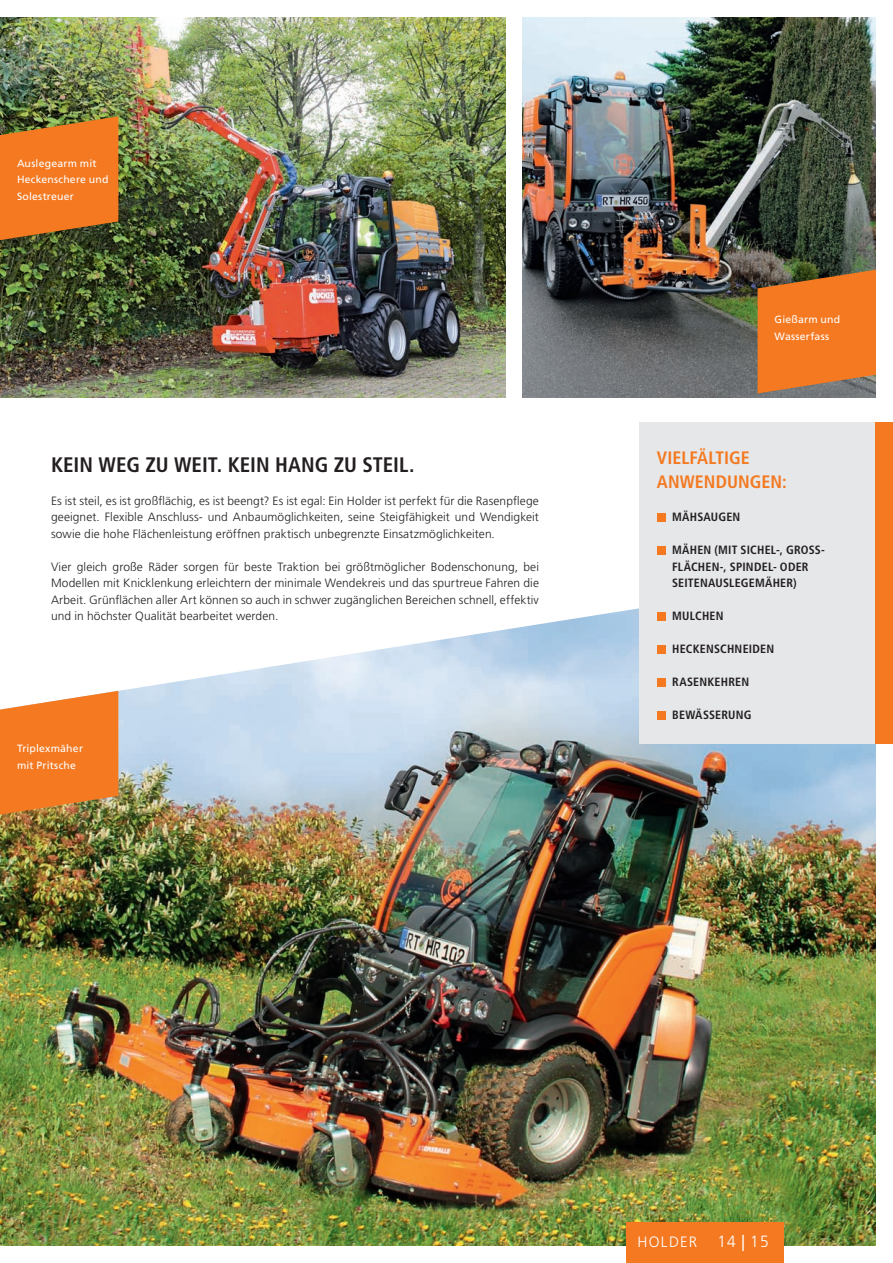
<style>
.page{position:relative;width:893px;height:1263px;background:#fff}
.page>*{position:absolute;margin:0;border:0;box-sizing:border-box;transform-origin:0 0}
.t1{font:700 condensed 21px "Frutiger LT Std";color:#231f20}
.t2{font:700 condensed 18px/24.8px "Frutiger LT Std";color:#f47921}
.t3{font:300 15px "Frutiger LT Std";letter-spacing:.09em;color:#fff}
.t4{font:300 12px/16.5px "Frutiger LT Std";letter-spacing:.005em;color:#231f20;text-align:justify}
.t5{font:700 condensed 12px/16.5px "Frutiger LT Std";letter-spacing:.015em;color:#231f20}
.t6{font:10.5px/16.5px "Frutiger LT Std";letter-spacing:.02em;color:#fff}
.s1{font-size:16.2px}
.s2{font-weight:400;font-size:16.2px}
</style>
<div class="page">
<img style="left:0;top:571px;width:876px;height:675px">
<img style="left:0;top:17px;width:506px;height:381px">
<img style="left:522px;top:17px;width:354px;height:381px">
<svg style="left:758px;top:270px;width:118px;height:123px;background:#dd7529"></svg>
<svg style="left:0;top:116px;width:118px;height:124px;background:#d97322"></svg>
<svg style="left:0;top:691px;width:118px;height:124px;background:#ed8334"></svg>
<div style="left:640px;top:422px;width:253px;height:322px;background:#e6e7e9"></div>
<div style="left:876px;top:422px;width:17px;height:322px;background:#f47921"></div>
<div style="left:657px;top:513px;width:8px;height:8px;background:#f47921"></div>
<div style="left:657px;top:546px;width:8px;height:8px;background:#f47921"></div>
<div style="left:657px;top:612px;width:8px;height:8px;background:#f47921"></div>
<div style="left:657px;top:645px;width:8px;height:8px;background:#f47921"></div>
<div style="left:657px;top:678px;width:8px;height:8px;background:#f47921"></div>
<div style="left:657px;top:711px;width:8px;height:8px;background:#f47921"></div>
<div style="left:627px;top:1223px;width:157px;height:40px;background:#f47921"></div>
<p class="t6" style="left:17px;top:155px;width:93px">Auslegearm mit<br>Heckenschere und<br>Solestreuer</p>
<h1 class="t1" style="left:51px;top:452px;width:365px">KEIN WEG ZU WEIT. KEIN HANG ZU STEIL.</h1>
<p class="t4" style="left:51px;top:493px;width:489px">Es ist steil, es ist großflächig, es ist beengt? Es ist egal: Ein Holder ist perfekt für die Rasenpflege geeignet. Flexible Anschluss- und Anbaumöglichkeiten, seine Steigfähigkeit und Wendigkeit sowie die hohe Flächenleistung eröffnen praktisch unbegrenzte Einsatzmöglichkeiten.</p>
<p class="t4" style="left:51px;top:559px;width:490px">Vier gleich große Räder sorgen für beste Traktion bei größtmöglicher Bodenschonung, bei Modellen mit Knicklenkung erleichtern der minimale Wendekreis und das spurtreue Fahren die Arbeit. Grünflächen aller Art können so auch in schwer zugänglichen Bereichen schnell, effektiv und in höchster Qualität bearbeitet werden.</p>
<p class="t6" style="left:17px;top:740px;width:68px">Triplexmäher mit Pritsche</p>
<p class="t6" style="left:775px;top:311px;width:67px">Gießarm und<br>Wasserfass</p>
<h2 class="t2" style="left:657px;top:445px;width:131px">VIELFÄLTIGE<br>ANWENDUNGEN:</h2>
<p class="t5" style="left:672px;top:509px;width:70px">MÄHSAUGEN</p>
<p class="t5" style="left:672px;top:542px;width:154px">MÄHEN (MIT SICHEL-, GROSS-<br>FLÄCHEN-, SPINDEL- ODER<br>SEITENAUSLEGEMÄHER)</p>
<p class="t5" style="left:672px;top:608px;width:53px">MULCHEN</p>
<p class="t5" style="left:672px;top:641px;width:103px">HECKENSCHNEIDEN</p>
<p class="t5" style="left:672px;top:674px;width:79px">RASENKEHREN</p>
<p class="t5" style="left:672px;top:707px;width:81px">BEWÄSSERUNG</p>
<p class="t3" style="left:637px;top:1234px;width:133px">HOLDER <span class="s1">14</span> <span class="s2">|</span> <span class="s1">15</span></p>
</div>
